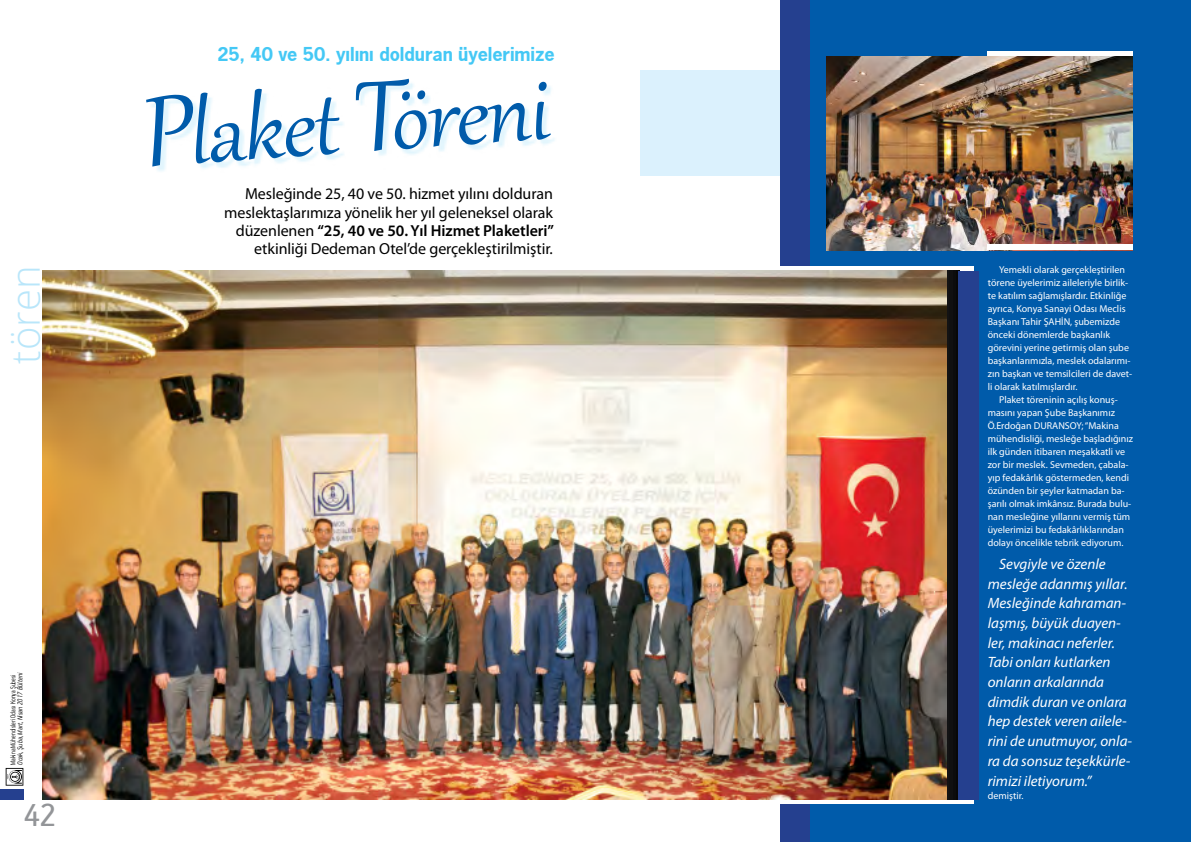
<style>
.page{position:relative;width:1191px;height:842px;background:#fff}
.page>*{position:absolute;margin:0;border:0;box-sizing:border-box;transform-origin:0 0}
.t1{font:104.4px "Gabriola";color:#005baa}
.t2{font:300 40px "Open Sans";color:#b9e6fa}
.t3{font:36px "PF Handbook Pro";color:#939598}
.t4{font:18px "News Gothic T Bold";letter-spacing:-.005em;color:#44c8f5}
.t5{font:16px/18.4px "Myriad Pro";letter-spacing:-.005em;color:#000;text-align:right}
.t6{font:italic 15px/19.7px "Myriad Pro";color:#fff}
.t7{font:10px/13px "Myriad Pro";color:#fff}
.t8{font:300 8px "PF Handbook Pro";color:#000;scale:.8 1}
.t9{font:italic 300 8px "PF Handbook Pro";letter-spacing:-.005em;color:#000;scale:.9 1}
.s1{font-size:122px}
.s2{font-weight:600}
</style>
<div class="page">
<svg style="left:6px;top:768px;width:17px;height:18px"></svg>
<div style="left:0;top:789px;width:23px;height:10px;background:#25408f"></div>
<div style="left:640px;top:70px;width:163px;height:106px;background:#dbf1fd"></div>
<div style="left:798px;top:0;width:393px;height:842px;background:#005baa"></div>
<div style="left:780px;top:0;width:29px;height:842px;background:#25408f"></div>
<svg style="left:765px;top:799px;width:208px;height:5px"></svg>
<svg style="left:765px;top:266px;width:208px;height:5px"></svg>
<svg style="left:987px;top:52px;width:146px;height:18px"></svg>
<img style="left:43px;top:271px;width:903px;height:528px">
<img style="left:826px;top:57px;width:306px;height:193px">
<div style="left:149px;top:81px;width:407px;height:91px;background:#00aeef;opacity:.12"></div>
<div style="left:987px;top:245px;width:146px;height:5px;background:#fff"></div>
<div style="left:958px;top:271px;width:20px;height:528px;background:#25408f"></div>
<p class="t2" style="left:-2px;top:364px;width:99px;rotate:-90deg">tören</p>
<p class="t4" style="left:217px;top:43px;width:339px">25, 40 ve 50. yılını dolduran üyelerimize</p>
<p class="t1" style="left:136px;top:69px;width:409px;rotate:-4deg"><span class="s1">P</span>laket <span class="s1">T</span>öreni</p>
<p class="t5" style="left:224px;top:184px;width:331px">Mesleğinde 25, 40 ve 50. hizmet yılını dolduran meslektaşlarımıza yönelik her yıl geleneksel olarak düzenlenen <span class="s2">“25, 40 ve 50. Yıl Hizmet Plaketleri” </span>etkinliği Dedeman Otel’de gerçekleştirilmiştir.</p>
<p class="t8" style="left:8px;top:765px;width:114px;rotate:-90deg">Makina Mühendisleri Odası Konya Şubesi</p>
<p class="t9" style="left:15px;top:765px;width:104px;rotate:-90deg">Ocak, Şuba, Mart, Nisan 2017 Bülteni</p>
<h3 class="t3" style="left:23px;top:794px;width:35px">42</h3>
<p class="t7" style="left:987px;top:263px;width:146px;text-indent:11px">Yemekli olarak gerçekleştirilen törene üyelerimiz aileleriyle birlik&shy;te katılım sağlamışlardır. Etkinliğe ayrıca, Konya Sanayi Odası Meclis Başkanı Tahir ŞAHİN, şubemizde önceki dönemlerde başkanlık görevini yerine getirmiş olan şube başkanlarımızla, meslek odalarımı&shy;zın başkan ve temsilcileri de davet&shy;li olarak katılmışlardır.</p>
<p class="t7" style="left:987px;top:393px;width:147px;text-indent:11px">Plaket töreninin açılış konuş&shy;masını yapan Şube Başkanımız Ö.Erdoğan DURANSOY; “Makina mühendisliği, mesleğe başladığınız ilk günden itibaren meşakkatli ve zor bir meslek. Sevmeden, çabala&shy;yıp fedakârlık göstermeden, kendi özünden bir şeyler katmadan ba&shy;şarılı olmak imkânsız. Burada bulu&shy;nan mesleğine yıllarını vermiş tüm üyelerimizi bu fedakârlıklarından dolayı öncelikle tebrik ediyorum.</p>
<p class="t6" style="left:987px;top:554px;width:146px;text-indent:11px">Sevgiyle ve özenle mesleğe adanmış yıllar.<br>Mesleğinde kahraman&shy;laşmış, büyük duayen&shy;ler, makinacı neferler.<br>Tabi onları kutlarken onların arkalarında dimdik duran ve onlara hep destek veren ailele&shy;rini de unutmuyor, onla&shy;ra da sonsuz teşekkürle&shy;rimizi iletiyorum.”</p>
<p class="t7" style="left:987px;top:788px;width:37px">demiştir.</p>
</div>
